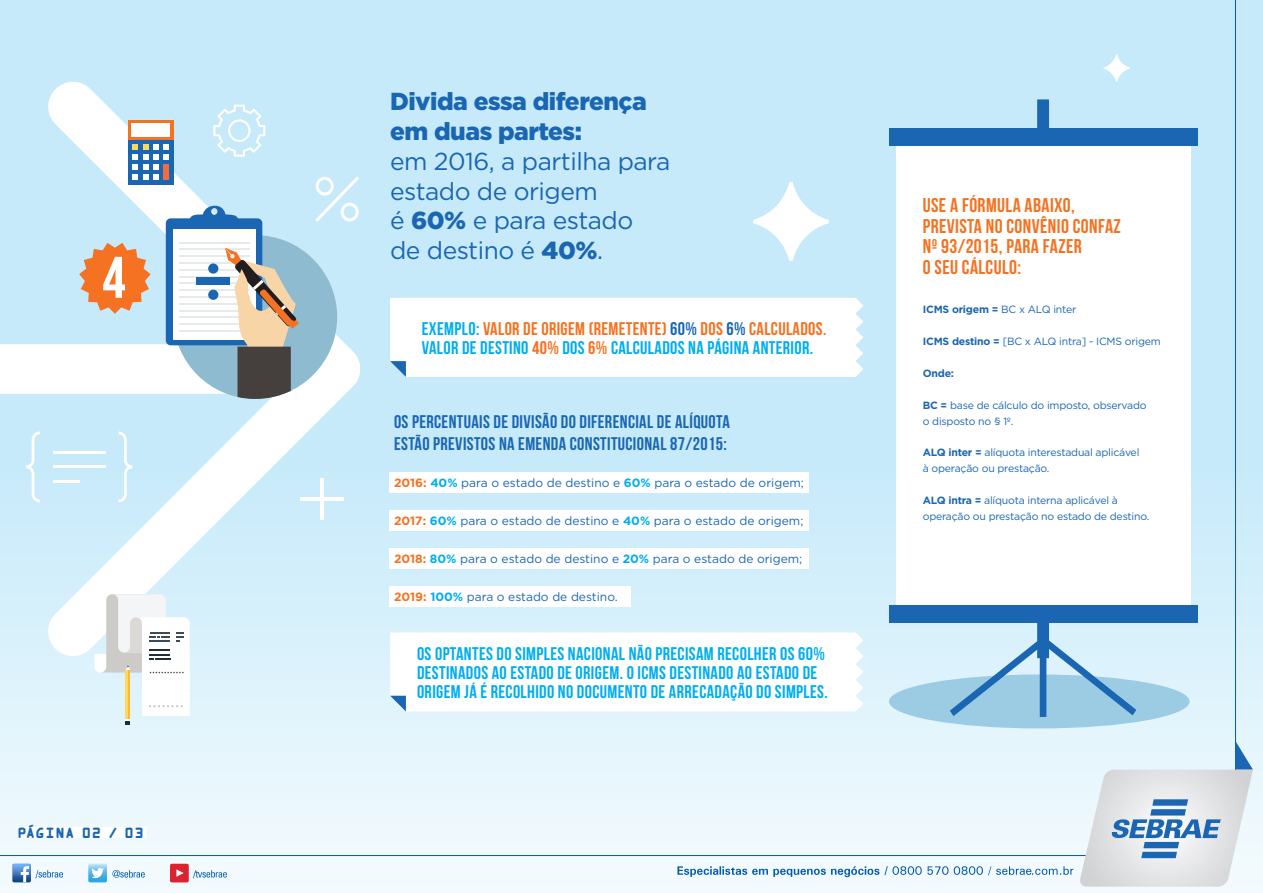
<style>
.page{position:relative;width:1263px;height:893px;background:#fff}
.page>*{position:absolute;margin:0;border:0;box-sizing:border-box;transform-origin:0 0}
.t1{font:58.5px "Bebas Neue";color:#fff}
.t2{font:24.6px/29.8px "Gotham HTF";letter-spacing:-.02em;color:#1a66b2}
.t3{font:900 24.6px/29.8px "Gotham HTF";letter-spacing:-.02em;color:#1a66b2}
.t4{font:19.95px/20.5px "Bebas Neue";letter-spacing:.02em;color:#f47221}
.t5{font:18.3px/18.9px "Bebas Neue";letter-spacing:.02em;color:#00aeef}
.t6{font:18.3px/21.9px "Bebas Neue";letter-spacing:.02em;color:#1a66b2}
.t7{font:14.7px "Kredit Back";letter-spacing:.14em;color:#1a66b2}
.t8{font:12px "Gotham HTF";color:#1a66b2}
.t9{font:10.5px/15.9px "Gotham HTF";letter-spacing:-.02em;color:#1a66b2}
.t10{font:700 10.5px "Gotham HTF";letter-spacing:-.02em;color:#1a66b2}
.s1{font-weight:900}
.s2{color:#f47221}
.s3{color:#f47323}
.s4{color:#1a66b2}
.s5{font-weight:700;color:#f47221}
.s6{font-weight:700;color:#00aeef}
.s7{font-weight:400}
.s8{font-weight:700}
</style>
<div class="page">
<div style="left:0;top:0;width:1263px;height:893px;background:linear-gradient(to bottom,#bbe6f9,#e8f6fd)"></div>
<div style="left:889px;top:674px;width:300px;height:54px;background:#9bcce3;border-radius:50%"></div>
<svg style="left:950px;top:99px;width:186px;height:618px"></svg>
<div style="left:896px;top:142px;width:294px;height:472px;background:#fff"></div>
<div style="left:889px;top:128px;width:308px;height:18px;background:#1a66b2"></div>
<div style="left:889px;top:605px;width:308px;height:18px;background:#1a66b2"></div>
<hr style="left:1235px;top:0;width:1px;height:807px;background:#015aaa">
<hr style="left:0;top:855px;width:1094px;height:1px;background:#015aaa">
<svg style="left:677px;top:866px;width:396px;height:11px"></svg>
<svg style="left:1079px;top:741px;width:174px;height:146px;background:#d0dce7"></svg>
<svg style="left:46px;top:79px;width:317px;height:579px;fill:#cbebfb"></svg>
<svg style="left:390px;top:298px;width:473px;height:79px"></svg>
<svg style="left:390px;top:632px;width:473px;height:79px"></svg>
<svg style="left:94px;top:594px;width:97px;height:131px"></svg>
<div style="left:166px;top:218px;width:96px;height:127px;background:#1a66b2;border-radius:5px"></div>
<div style="left:173px;top:229px;width:82px;height:110px;background:#fff"></div>
<hr style="left:179px;top:242px;width:70px;height:1px;background:#e6eae9">
<svg style="left:187px;top:205px;width:54px;height:14px"></svg>
<svg style="left:0;top:243px;width:360px;height:156px"></svg>
<div style="left:197px;top:277px;width:33px;height:8px;background:#1a66b2"></div>
<div style="left:208px;top:263px;width:10px;height:11px;background:#1a66b2;border-radius:50%"></div>
<div style="left:208px;top:290px;width:10px;height:10px;background:#1a66b2;border-radius:50%"></div>
<hr style="left:53px;top:465px;width:53px;height:3px;background:#fff">
<hr style="left:53px;top:480px;width:26px;height:3px;background:#fff">
<hr style="left:53px;top:451px;width:53px;height:3px;background:#fff">
<svg style="left:26px;top:431px;width:14px;height:71px"></svg>
<svg style="left:119px;top:431px;width:13px;height:71px"></svg>
<hr style="left:301px;top:498px;width:43px;height:3px;background:#fff">
<hr style="left:321px;top:479px;width:3px;height:41px;background:#fff">
<svg style="left:315px;top:177px;width:44px;height:44px"></svg>
<div style="left:390px;top:473px;width:419px;height:20px;background:#fff"></div>
<div style="left:390px;top:511px;width:419px;height:20px;background:#fff"></div>
<div style="left:390px;top:549px;width:419px;height:20px;background:#fff"></div>
<div style="left:390px;top:586px;width:241px;height:21px;background:#fff"></div>
<svg style="left:213px;top:105px;width:52px;height:52px"></svg>
<svg style="left:753px;top:182px;width:76px;height:79px;fill:#c6eafa"></svg>
<svg style="left:1103px;top:54px;width:27px;height:28px"></svg>
<div style="left:128px;top:140px;width:45px;height:44px;background:#1a66b2"></div>
<svg style="left:133px;top:144px;width:36px;height:36px"></svg>
<div style="left:163px;top:164px;width:6px;height:16px;background:#f26d3e"></div>
<div style="left:128px;top:120px;width:45px;height:20px;background:#f47221"></div>
<div style="left:131px;top:124px;width:39px;height:13px;background:#fff"></div>
<div style="left:18px;top:827px;width:129px;height:11px;background:#fff"></div>
<svg style="left:12px;top:864px;width:51px;height:18px"></svg>
<svg style="left:88px;top:864px;width:57px;height:18px"></svg>
<div style="left:170px;top:864px;width:19px;height:18px;background:#db2230;border-radius:2px"></div>
<svg style="left:176px;top:869px;width:8px;height:8px"></svg>
<svg style="left:193px;top:870px;width:34px;height:8px"></svg>
<h1 class="t1" style="left:102px;top:245px;width:25px">4</h1>
<p class="t7" style="left:18px;top:824px;width:127px">PÁGINA 02 / 03</p>
<h2 class="t3" style="left:390px;top:86px;width:258px">Divida essa diferença em duas partes:</h2>
<h2 class="t2" style="left:390px;top:146px;width:282px">em 2016, a partilha para estado de origem<br>é <span class="s1">60%</span> e para estado<br>de destino é <span class="s1">40%</span>.</h2>
<p class="t5" style="left:422px;top:319px;width:406px">EXEMPLO: <span class="s2">VALOR DE ORIGEM (R</span><span class="s3">EME</span><span class="s2">TENTE)</span> <span class="s4">60%</span> <span class="s2">DOS</span> <span class="s4">6%</span> <span class="s2">CALCULADOS.<br></span>VALOR DE DESTINO <span class="s2">40%</span> DOS <span class="s2">6%</span> CALCULADOS NA PÁGINA ANTERIOR.</p>
<p class="t6" style="left:394px;top:410px;width:337px">OS PERCENTUAIS DE DIVISÃO DO DIFERENCIAL DE ALÍQUOTA<br>ESTÃO PREVISTOS NA EMENDA CONSTITUCIONAL 87/2015:</p>
<p class="t8" style="left:394px;top:476px;width:411px"><span class="s5">2016:</span> <span class="s6">40%</span> para o estado de destino e <span class="s6">60%</span> para o estado de origem;</p>
<p class="t8" style="left:394px;top:514px;width:411px"><span class="s5">2017:</span> <span class="s6">60%</span> para o estado de destino e <span class="s6">40%</span> para o estado de origem;</p>
<p class="t8" style="left:394px;top:552px;width:410px"><span class="s5">2018:</span> <span class="s6">80%</span> para o estado de destino e <span class="s6">20%</span> para o estado de origem;</p>
<p class="t8" style="left:394px;top:590px;width:225px"><span class="s5">2019:</span> <span class="s6">100%</span> para o estado de destino.</p>
<p class="t5" style="left:417px;top:644px;width:412px">OS OPTANTES DO SIMPLES NACIONAL NÃO PRECISAM RECOLHER OS 60%<br>DESTINADOS AO ESTADO DE ORIGEM. O ICMS DESTINADO AO ESTADO DE<br>ORIGEM JÁ É RECOLHIDO NO DOCUMENTO DE ARRECADAÇÃO DO SIMPLES.</p>
<p class="t4" style="left:923px;top:195px;width:200px">USE A FÓRMULA ABAIXO,<br>PREVISTA NO CONVÊNIO CONFAZ<br>Nº 93/2015, PARA FAZER<br>O SEU CÁLCULO:</p>
<p class="t10" style="left:923px;top:304px;width:155px">ICMS origem = <span class="s7">BC x ALQ inter</span></p>
<p class="t9" style="left:923px;top:333px;width:239px"><span class="s8">ICMS destino =</span> [BC x ALQ intra] - ICMS origem</p>
<p class="t10" style="left:923px;top:367px;width:33px">Onde:</p>
<p class="t9" style="left:923px;top:397px;width:225px"><span class="s8">BC =</span> base de cálculo do imposto, observado o disposto no § 1º.</p>
<p class="t9" style="left:923px;top:445px;width:218px"><span class="s8">ALQ inter =</span> alíquota interestadual aplicável à operação ou prestação.</p>
<p class="t9" style="left:923px;top:492px;width:228px"><span class="s8">ALQ intra =</span> alíquota interna aplicável à operação ou prestação no estado de destino.</p>
</div>
